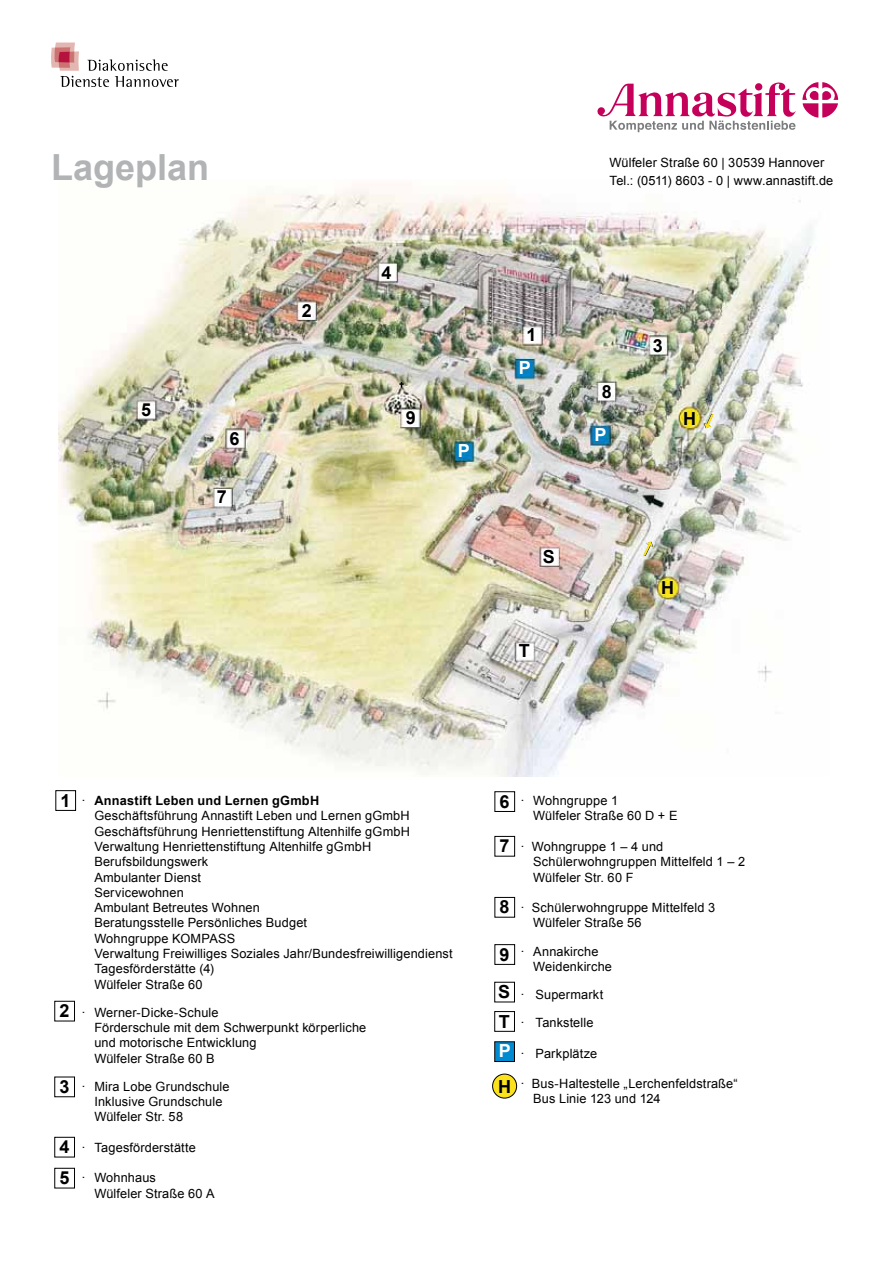
<style>
.page{position:relative;width:893px;height:1263px;background:#fff}
.page>*{position:absolute;margin:0;border:0;box-sizing:border-box;transform-origin:0 0}
.t1{font:700 36px "Arial";color:#b1b3b4}
.t2{font:700 18px/31px "Arial";color:#000}
.t3{font:700 18px "Arial";color:#fff}
.t4{font:12.75px/15.3px "Arial";letter-spacing:.01em;color:#000}
.s1{font-weight:700}
</style>
<div class="page">
<img style="left:58px;top:188px;width:755px;height:588px">
<div style="left:495px;top:1042px;width:19px;height:19px;background:#008bd0"></div>
<div style="left:494px;top:1041px;width:21px;height:21px;border:1px solid #000"></div>
<div style="left:493px;top:1074px;width:24px;height:24px;background:#fbe21c;border-radius:50%"></div>
<div style="left:492px;top:1074px;width:25px;height:24px;border:1px solid #000;border-radius:50%"></div>
<div style="left:55px;top:790px;width:21px;height:21px;border:1px solid #000"></div>
<div style="left:494px;top:791px;width:21px;height:21px;border:1px solid #000"></div>
<div style="left:494px;top:836px;width:21px;height:20px;border:1px solid #000"></div>
<div style="left:494px;top:897px;width:21px;height:20px;border:1px solid #000"></div>
<div style="left:494px;top:944px;width:21px;height:21px;border:1px solid #000"></div>
<div style="left:54px;top:1001px;width:21px;height:20px;border:1px solid #000"></div>
<div style="left:54px;top:1076px;width:21px;height:21px;border:1px solid #000"></div>
<div style="left:54px;top:1137px;width:21px;height:20px;border:1px solid #000"></div>
<div style="left:54px;top:1168px;width:21px;height:20px;border:1px solid #000"></div>
<div style="left:494px;top:982px;width:21px;height:20px;border:1px solid #000"></div>
<div style="left:494px;top:1011px;width:21px;height:21px;border:1px solid #000"></div>
<svg style="left:802px;top:82px;width:37px;height:36px"></svg>
<svg style="left:597px;top:82px;width:199px;height:50px"></svg>
<svg style="left:51px;top:43px;width:128px;height:44px"></svg>
<svg style="left:704px;top:414px;width:10px;height:14px"></svg>
<svg style="left:643px;top:541px;width:10px;height:15px"></svg>
<svg style="left:399px;top:382px;width:5px;height:6px"></svg>
<h1 class="t1" style="left:51px;top:144px;width:160px">Lageplan</h1>
<h2 class="t2" style="left:141px;top:395px;width:12px">5</h2>
<h2 class="t2" style="left:230px;top:424px;width:12px">6</h2>
<h2 class="t2" style="left:217px;top:482px;width:12px">7</h2>
<h2 class="t2" style="left:302px;top:296px;width:12px">2</h2>
<h2 class="t2" style="left:382px;top:258px;width:12px">4</h2>
<h2 class="t2" style="left:406px;top:403px;width:12px">9</h2>
<h2 class="t3" style="left:458px;top:439px;width:14px">P</h2>
<p class="t4" style="left:609px;top:153px;width:225px;line-height:18px">Wülfeler Straße 60 | 30539 Hannover<br>Tel.: (0511) 8603 - 0 | www.annastift.de</p>
<h2 class="t2" style="left:526px;top:320px;width:12px">1</h2>
<h2 class="t3" style="left:519px;top:356px;width:14px">P</h2>
<h2 class="t2" style="left:602px;top:376px;width:12px">8</h2>
<h2 class="t3" style="left:594px;top:423px;width:14px">P</h2>
<h2 class="t2" style="left:653px;top:331px;width:12px">3</h2>
<h2 class="t2" style="left:683px;top:403px;width:14px">H</h2>
<h2 class="t2" style="left:543px;top:541px;width:14px">S</h2>
<h2 class="t2" style="left:519px;top:636px;width:12px">T</h2>
<h2 class="t2" style="left:661px;top:572px;width:14px">H</h2>
<h2 class="t2" style="left:61px;top:785px;width:12px">1</h2>
<h2 class="t2" style="left:500px;top:786px;width:12px">6</h2>
<h2 class="t2" style="left:500px;top:831px;width:12px">7</h2>
<p class="t4" style="left:94px;top:793px;width:360px;text-indent:-13px">· <span class="s1">Annastift Leben und Lernen gGmbH<br></span>Geschäftsführung Annastift Leben und Lernen gGmbH Geschäftsführung Henriettenstiftung Altenhilfe gGmbH Verwaltung Henriettenstiftung Altenhilfe gGmbH Berufsbildungswerk<br>Ambulanter Dienst<br>Servicewohnen<br>Ambulant Betreutes Wohnen<br>Beratungsstelle Persönliches Budget<br>Wohngruppe KOMPASS<br>Verwaltung Freiwilliges Soziales Jahr/Bundesfreiwilligendienst Tagesförderstätte (4)<br>Wülfeler Straße 60</p>
<p class="t4" style="left:94px;top:1005px;width:273px;text-indent:-13px">· Werner-Dicke-Schule<br>Förderschule mit dem Schwerpunkt körperliche und motorische Entwicklung<br>Wülfeler Straße 60 B</p>
<p class="t4" style="left:94px;top:1079px;width:137px;text-indent:-13px">· Mira Lobe Grundschule<br>Inklusive Grundschule<br>Wülfeler Str. 58</p>
<p class="t4" style="left:82px;top:1140px;width:116px">· Tagesförderstätte</p>
<p class="t4" style="left:94px;top:1170px;width:122px;text-indent:-13px">· Wohnhaus<br>Wülfeler Straße 60 A</p>
<h2 class="t2" style="left:500px;top:892px;width:12px">8</h2>
<h2 class="t2" style="left:500px;top:939px;width:12px">9</h2>
<h2 class="t2" style="left:498px;top:977px;width:14px;line-height:29.7px">S<br>T</h2>
<h2 class="t2" style="left:60px;top:996px;width:12px">2</h2>
<h2 class="t3" style="left:499px;top:1038px;width:14px">P</h2>
<h2 class="t2" style="left:498px;top:1071px;width:14px">H</h2>
<h2 class="t2" style="left:60px;top:1072px;width:12px">3</h2>
<h2 class="t2" style="left:60px;top:1132px;width:12px">4<br>5</h2>
<p class="t4" style="left:533px;top:793px;width:146px;text-indent:-13px">· Wohngruppe 1<br>Wülfeler Straße 60 D + E</p>
<p class="t4" style="left:533px;top:839px;width:213px;text-indent:-13px">· Wohngruppe 1 – 4 und<br>Schülerwohngruppen Mittelfeld 1 – 2<br>Wülfeler Str. 60 F</p>
<p class="t4" style="left:533px;top:900px;width:183px;text-indent:-13px">· Schülerwohngruppe Mittelfeld 3<br>Wülfeler Straße 56</p>
<p class="t4" style="left:533px;top:943px;width:80px;text-indent:-13px">· Annakirche<br>Weidenkirche</p>
<p class="t4" style="left:521px;top:980px;width:84px;line-height:28px">· Supermarkt · Tankstelle</p>
<p class="t4" style="left:521px;top:1045px;width:78px">· Parkplätze</p>
<p class="t4" style="left:533px;top:1076px;width:206px;text-indent:-13px">· Bus-Haltestelle „Lerchenfeldstraße“<br>Bus Linie 123 und 124</p>
</div>
